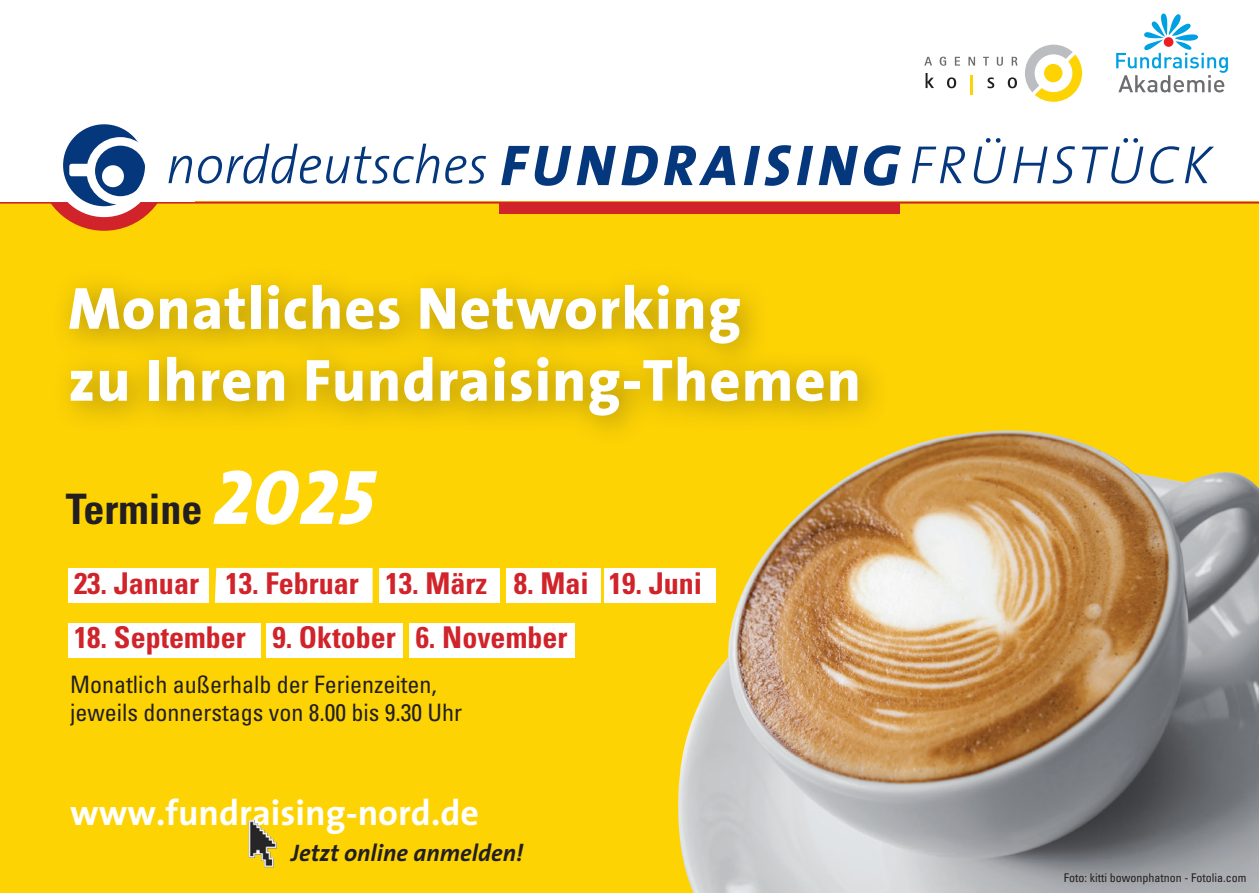
<style>
.page{position:relative;width:1259px;height:893px;background:#fff}
.page>*{position:absolute;margin:0;border:0;box-sizing:border-box;transform-origin:0 0}
.t1{font:800 60px/72px "The Sans";letter-spacing:.02em;color:#fff}
.t2{font:italic 300 54.3px "The Sans";color:#05377c}
.t3{font:700 condensed 42px "Univers LT Std";color:#231f20}
.t4{font:700 36px "The Sans";color:#fff}
.t5{font:700 condensed 30px "Univers LT Std";color:#d1232a}
.t6{font:condensed 24px/28.8px "Univers LT Std";color:#231f20}
.t7{font:italic 700 24px "The Sans";color:#231f20}
.t8{font:condensed 12px "Univers LT Std";color:#231f20}
.s1{font-weight:800;font-size:57.9px}
.s2{font-family:"The Sans Extra Bold Caps";font-weight:400;font-style:italic;font-stretch:normal;font-size:78px;color:#fff}
</style>
<div class="page">
<div style="left:0;top:202px;width:1259px;height:691px;background:#fed304"></div>
<div style="left:48px;top:264px;width:843px;height:185px;background:#231f20;opacity:.3"></div>
<div style="left:39px;top:100px;width:131px;height:131px;border:38px solid #d1232a;border-radius:50%"></div>
<hr style="left:0;top:202px;width:1259px;height:2px;background:#d1232a">
<div style="left:499px;top:202px;width:401px;height:12px;background:#d1232a"></div>
<div style="left:0;top:81px;width:194px;height:120px;background:#fff"></div>
<svg style="left:58px;top:119px;width:92px;height:93px;fill:#05377c"></svg>
<div style="left:52px;top:113px;width:104px;height:104px;border:11px solid #fff;border-radius:50%"></div>
<div style="left:86px;top:137px;width:68px;height:68px;border:9px solid #fff;border-radius:50%"></div>
<div style="left:102px;top:165px;width:22px;height:22px;background:#fff;border-radius:50%"></div>
<div style="left:69px;top:164px;width:22px;height:12px;background:#fff;border-radius:2px"></div>
<img style="left:677px;top:430px;width:582px;height:463px">
<div style="left:68px;top:568px;width:140px;height:35px;background:#fff"></div>
<div style="left:68px;top:623px;width:192px;height:35px;background:#fff"></div>
<div style="left:266px;top:623px;width:136px;height:35px;background:#fff"></div>
<div style="left:409px;top:623px;width:166px;height:35px;background:#fff"></div>
<div style="left:215px;top:568px;width:157px;height:35px;background:#fff"></div>
<div style="left:379px;top:568px;width:121px;height:35px;background:#fff"></div>
<div style="left:506px;top:568px;width:94px;height:35px;background:#fff"></div>
<div style="left:605px;top:568px;width:111px;height:35px;background:#fff"></div>
<img style="left:248px;top:820px;width:29px;height:47px">
<svg style="left:1025px;top:45px;width:57px;height:57px"></svg>
<div style="left:1044px;top:64px;width:18px;height:18px;background:#fed304;border-radius:50%"></div>
<svg style="left:925px;top:73px;width:31px;height:15px"></svg>
<svg style="left:971px;top:76px;width:2px;height:19px"></svg>
<svg style="left:987px;top:77px;width:30px;height:11px"></svg>
<svg style="left:924px;top:57px;width:93px;height:9px"></svg>
<svg style="left:1116px;top:14px;width:112px;height:78px"></svg>
<h2 class="t2" style="left:166px;top:120px;width:1047px">norddeutsches <span class="s1">FUNDRAISING</span> FRÜHSTÜCK</h2>
<h1 class="t1" style="left:68px;top:271px;width:794px">Monatliches Networking<br>zu Ihren Fundraising-Themen</h1>
<h3 class="t3" style="left:66px;top:483px;width:310px">Termine <span class="s2">2025</span></h3>
<p class="t5" style="left:74px;top:565px;width:629px">23. Januar 13. Februar 13. März 8. Mai 19. Juni</p>
<p class="t5" style="left:74px;top:619px;width:495px">18. September 9. Oktober 6. November</p>
<p class="t6" style="left:70px;top:669px;width:393px">Monatlich außerhalb der Ferienzeiten, jeweils donnerstags von 8.00 bis 9.30 Uhr</p>
<p class="t4" style="left:70px;top:783px;width:410px">www.fundraising-nord.de</p>
<p class="t7" style="left:291px;top:833px;width:234px">Jetzt online anmelden!</p>
<p class="t8" style="left:1063px;top:870px;width:184px">Foto: kitti bowonphatnon - Fotolia.com</p>
</div>
